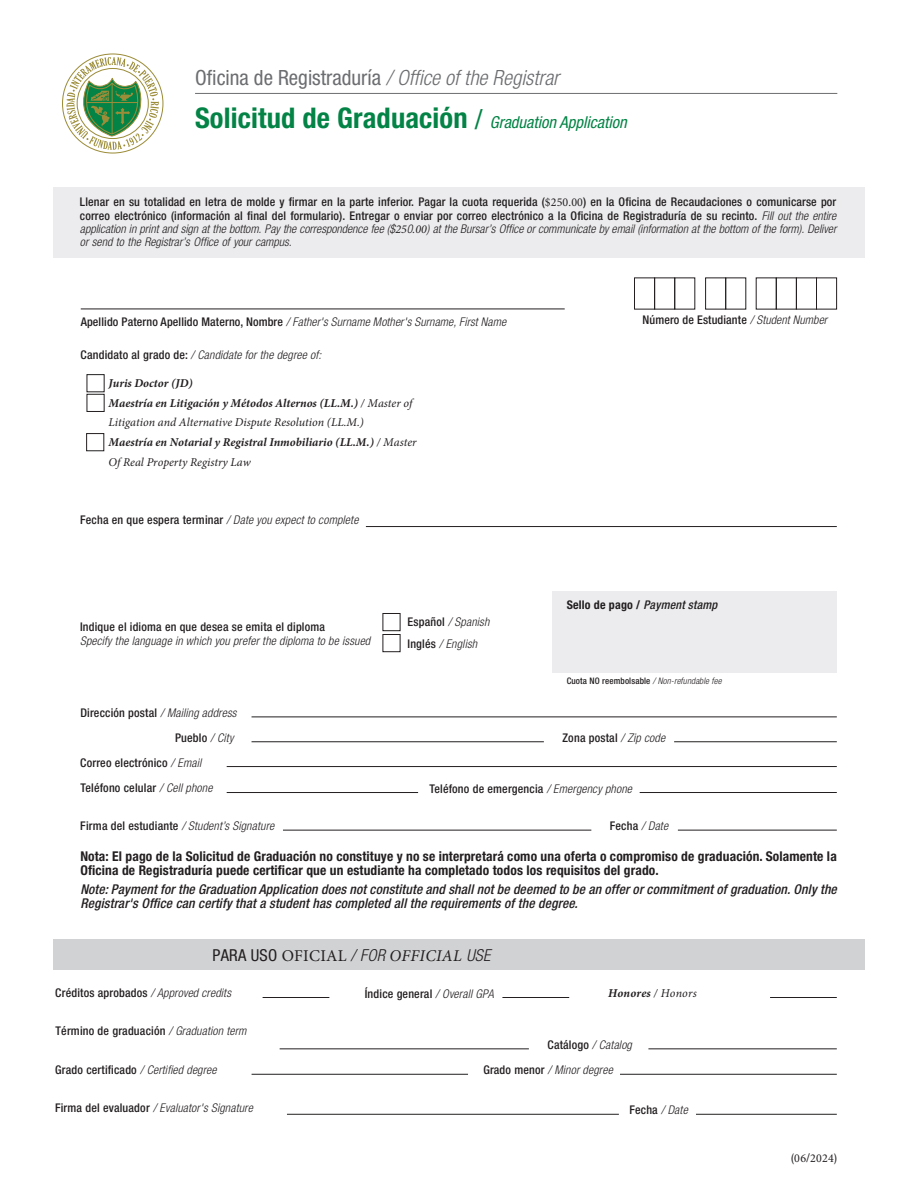
<style>
.page{position:relative;width:918px;height:1188px;background:#fff}
.page>*{position:absolute;margin:0;border:0;box-sizing:border-box;transform-origin:0 0}
.t1{font:700 condensed 28.5px "Helvetica Neue LT Std";letter-spacing:.005em;color:#038345}
.t2{font:condensed 21px "Helvetica Neue LT Std";color:#6c6d70}
.t3{font:italic 16.5px "Minion Pro";letter-spacing:.015em;color:#231f20}
.t4{font:700 condensed 13.5px/13.5px "Helvetica Neue LT Std";letter-spacing:.01em;color:#231f20}
.t5{font:italic 500 condensed 13.5px/13.5px "Helvetica Neue LT Std";letter-spacing:.01em;color:#231f20}
.t6{font:500 condensed 12px/13.5px "Helvetica Neue LT Std";letter-spacing:.015em;color:#231f20;text-align:justify}
.t7{font:italic 300 condensed 12px/21.5px "Helvetica Neue LT Std";letter-spacing:.015em;color:#231f20}
.t8{font:italic 700 12px/19.6px "Minion Pro";color:#231f20}
.t9{font:700 condensed 12px "Helvetica Neue LT Std";letter-spacing:.015em;color:#231f20}
.t10{font:12px "Minion Pro";letter-spacing:.025em;color:#231f20}
.t11{font:500 condensed 9px "Helvetica Neue LT Std";letter-spacing:.015em;color:#231f20}
.s1{font-weight:300;font-style:italic}
.s2{font-family:"Minion Pro";font-stretch:normal}
.s3{font-weight:400;font-style:italic;font-size:16.5px}
.s4{font-family:"Minion Pro";font-weight:400;font-stretch:normal}
.s5{font-family:"Minion Pro";font-weight:400;font-style:italic;font-stretch:normal}
.s6{font-weight:500;font-style:normal}
.s7{font-weight:400}
.s8{font-weight:500;font-style:italic}
.s9{font-family:"Helvetica Neue LT Std";font-style:normal;font-stretch:condensed}
.s10{font-style:normal}
.s11{font-family:"Helvetica Neue LT Std";font-weight:300;font-stretch:condensed}
.s12{font-family:"Helvetica Neue LT Std";font-stretch:condensed}
</style>
<div class="page">
<div style="left:53px;top:939px;width:812px;height:31px;background:#d1d2d4"></div>
<svg style="left:66px;top:57px;width:93px;height:93px"></svg>
<hr style="left:195px;top:93px;width:642px;height:1px;background:#6c6d70">
<hr style="left:252px;top:717px;width:585px;height:1px;background:#231f20">
<hr style="left:366px;top:526px;width:471px;height:1px;background:#231f20">
<hr style="left:252px;top:742px;width:292px;height:1px;background:#231f20">
<hr style="left:674px;top:741px;width:163px;height:1px;background:#231f20">
<hr style="left:81px;top:309px;width:484px;height:1px;background:#231f20">
<hr style="left:227px;top:792px;width:191px;height:1px;background:#231f20">
<hr style="left:640px;top:792px;width:197px;height:1px;background:#231f20">
<hr style="left:263px;top:997px;width:66px;height:1px;background:#231f20">
<hr style="left:770px;top:997px;width:67px;height:1px;background:#231f20">
<hr style="left:502px;top:997px;width:67px;height:1px;background:#231f20">
<hr style="left:280px;top:1049px;width:249px;height:1px;background:#231f20">
<hr style="left:678px;top:830px;width:159px;height:1px;background:#231f20">
<hr style="left:283px;top:830px;width:308px;height:1px;background:#231f20">
<hr style="left:287px;top:1114px;width:332px;height:1px;background:#231f20">
<hr style="left:227px;top:766px;width:610px;height:1px;background:#231f20">
<div style="left:383px;top:613px;width:17px;height:18px;border:1px solid #231f20"></div>
<div style="left:383px;top:634px;width:17px;height:18px;border:1px solid #231f20"></div>
<div style="left:552px;top:591px;width:285px;height:81px;background:#ececee"></div>
<div style="left:634px;top:278px;width:21px;height:31px;border:1px solid #231f20"></div>
<div style="left:654px;top:278px;width:21px;height:31px;border:1px solid #231f20"></div>
<div style="left:705px;top:278px;width:21px;height:31px;border:1px solid #231f20"></div>
<div style="left:776px;top:278px;width:21px;height:31px;border:1px solid #231f20"></div>
<div style="left:796px;top:278px;width:21px;height:31px;border:1px solid #231f20"></div>
<div style="left:816px;top:278px;width:21px;height:31px;border:1px solid #231f20"></div>
<div style="left:53px;top:187px;width:811px;height:71px;background:#ececee"></div>
<hr style="left:648px;top:1049px;width:189px;height:1px;background:#231f20">
<hr style="left:620px;top:1074px;width:217px;height:1px;background:#231f20">
<hr style="left:696px;top:1114px;width:141px;height:1px;background:#231f20">
<hr style="left:252px;top:1074px;width:216px;height:1px;background:#231f20">
<div style="left:87px;top:394px;width:17px;height:18px;border:1px solid #231f20"></div>
<h2 class="t2" style="left:195px;top:65px;width:365px">Oficina de Registraduría <span class="s1">/ Office of the Registrar</span></h2>
<h1 class="t1" style="left:195px;top:100px;width:433px">Solicitud de Graduación <span class="s2">/</span> <span class="s3">Graduation Application</span></h1>
<p class="t6" style="left:80px;top:195px;width:758px">Llenar en su totalidad en letra de molde y firmar en la parte inferior. Pagar la cuota requerida (<span class="s4">$250.00</span>) en la Oficina de Recaudaciones o comunicarse por correo electrónico (información al final del formulario). Entregar o enviar por correo electrónico a la Oficina de Registraduría de su recinto. <span class="s1">Fill out the entire application in print and sign at the bottom. Pay the correspondence fee ($</span><span class="s5">25</span><span class="s1">0</span><span class="s5">.00</span><span class="s1">) at the Bursar’s Office or communicate by email (information at the bottom of the form). Deliver or send to the Registrar’s Office of your campus.</span></p>
<p class="t7" style="left:81px;top:311px;width:427px"><span class="s6">Apellido Paterno Apellido Materno, Nombre</span> / Father's Surname Mother's Surname, First Name</p>
<p class="t7" style="left:81px;top:344px;width:242px"><span class="s6">Candidato al grado de:</span> / Candidate for the degree of:</p>
<p class="t8" style="left:109px;top:373px;width:310px">Juris Doctor (JD)<br>Maestría en Litigación y Métodos Alternos (LL.M.) <span class="s7">/ Master of Litigation and Alternative Dispute Resolution (LL.M.)<br></span>Maestría en Notarial y Registral Inmobiliario (LL.M.) <span class="s7">/ Master Of Real Property Registry Law</span></p>
<p class="t6" style="left:80px;top:513px;width:280px">Fecha en que espera terminar <span class="s1">/ Date you expect to complete</span></p>
<p class="t6" style="left:80px;top:620px;width:247px">Indique el idioma en que desea se emita el diploma</p>
<p class="t7" style="left:80px;top:631px;width:292px">Specify the language in which you prefer the diploma to be issued</p>
<p class="t7" style="left:408px;top:612px;width:83px"><span class="s6">Español</span> / Spanish<br><span class="s6">Inglés</span> / English</p>
<p class="t6" style="left:642px;top:313px;width:186px">Número de Estudiante <span class="s1">/ Student Number</span></p>
<p class="t9" style="left:567px;top:598px;width:152px">Sello de pago / <span class="s8">Payment stamp</span></p>
<p class="t11" style="left:567px;top:675px;width:156px">Cuota NO reembolsable <span class="s1">/ Non-refundable fee</span></p>
<p class="t6" style="left:80px;top:706px;width:158px">Dirección postal <span class="s1">/ Mailing address</span></p>
<p class="t6" style="left:175px;top:730px;width:60px">Pueblo <span class="s1">/ City</span></p>
<p class="t6" style="left:80px;top:756px;width:123px">Correo electrónico <span class="s1">/ Email</span></p>
<p class="t6" style="left:81px;top:781px;width:133px">Teléfono celular <span class="s1">/ Cell phone</span></p>
<p class="t7" style="left:80px;top:815px;width:196px"><span class="s6">Firma del estudiante</span> / Student’s Signature</p>
<p class="t6" style="left:563px;top:731px;width:104px">Zona postal <span class="s1">/ Zip code</span></p>
<p class="t6" style="left:430px;top:781px;width:204px">Teléfono de emergencia <span class="s1">/ Emergency phone</span></p>
<p class="t6" style="left:610px;top:819px;width:60px">Fecha <span class="s1">/ Date</span></p>
<p class="t4" style="left:80px;top:850px;width:758px">Nota: El pago de la Solicitud de Graduación no constituye y no se interpretará como una oferta o compromiso de graduación. Solamente la<br>Oficina de Registraduría puede certificar que un estudiante ha completado todos los requisitos del grado.</p>
<p class="t5" style="left:80px;top:883px;width:758px">Note: Payment for the Graduation Application does not constitute and shall not be deemed to be an offer or commitment of graduation. Only the<br>Registrar's Office can certify that a student has completed all the requirements of the degree.</p>
<h3 class="t3" style="left:213px;top:945px;width:279px"><span class="s9">PARA USO</span> <span class="s10">OFICIAL</span> <span class="s11">/ FOR</span> OFFICIAL <span class="s11">USE</span></h3>
<p class="t6" style="left:55px;top:986px;width:177px">Créditos aprobados <span class="s1">/ Approved credits</span></p>
<p class="t6" style="left:56px;top:1024px;width:192px">Término de graduación <span class="s1">/ Graduation term</span></p>
<p class="t6" style="left:55px;top:1063px;width:163px">Grado certificado <span class="s1">/ Certified degree</span></p>
<p class="t7" style="left:55px;top:1098px;width:199px"><span class="s6">Firma del evaluador</span> / Evaluator's Signature</p>
<p class="t6" style="left:365px;top:986px;width:130px">Índice general <span class="s1">/ Overall GPA</span></p>
<p class="t8" style="left:608px;top:983px;width:90px">Honores <span class="s7">/ Honors</span></p>
<p class="t6" style="left:548px;top:1038px;width:86px">Catálogo <span class="s1">/ Catalog</span></p>
<p class="t7" style="left:483px;top:1060px;width:131px"><span class="s6">Grado menor</span> / Minor degree</p>
<p class="t6" style="left:629px;top:1103px;width:60px">Fecha <span class="s1">/ Date</span></p>
<p class="t10" style="left:791px;top:1150px;width:48px"><span class="s12">(</span>06<span class="s12">/</span>2024<span class="s12">)</span></p>
</div>
